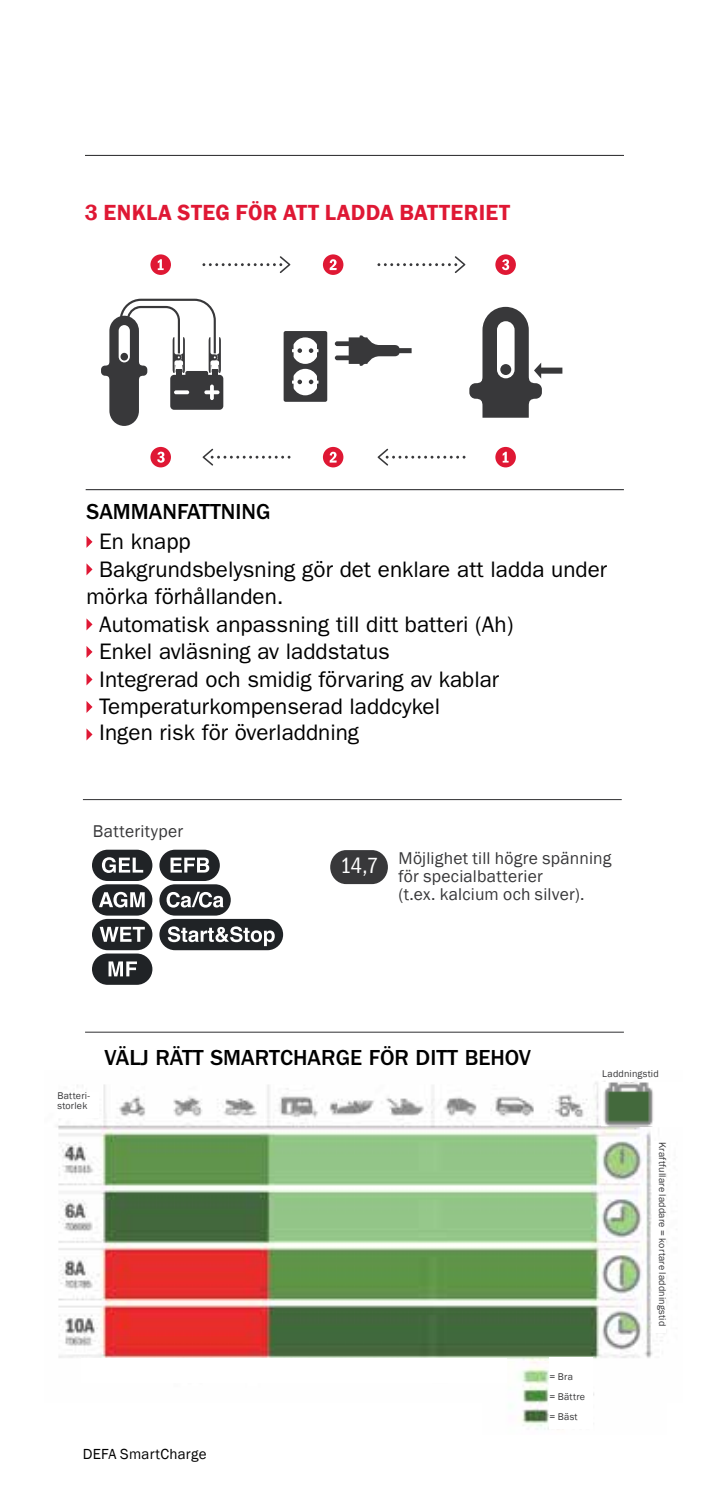
<style>
.page{position:relative;width:709px;height:1489px;background:#fff}
.page>*{position:absolute;margin:0;border:0;box-sizing:border-box;transform-origin:0 0}
.t1{font:22.5px "ITC Franklin Gothic Std";color:#000}
.t2{font:500 22.5px "ITC Franklin Gothic Std";color:#000}
.t3{font:600 22.5px "Franklin Gothic";letter-spacing:.01em;color:#df1834}
.t4{font:17.5px/18.2px "Franklin Gothic";letter-spacing:.015em;color:#38383a}
.t5{font:15px "Franklin Gothic";letter-spacing:.015em;color:#000}
.t6{font:10px/20px "Franklin Gothic";letter-spacing:.02em;color:#38383a}
.s1{font-family:"ITC Franklin Gothic Std";font-stretch:condensed;font-size:22.75px;color:#fff}
</style>
<div class="page">
<hr style="left:85px;top:155px;width:539px;height:1px;background:#38383a">
<hr style="left:85px;top:1031px;width:539px;height:1px;background:#38383a">
<svg style="left:86px;top:536px;width:6px;height:12px"></svg>
<svg style="left:86px;top:563px;width:6px;height:12px"></svg>
<svg style="left:86px;top:618px;width:6px;height:12px"></svg>
<svg style="left:86px;top:646px;width:6px;height:12px"></svg>
<svg style="left:86px;top:673px;width:6px;height:12px"></svg>
<svg style="left:86px;top:701px;width:6px;height:12px"></svg>
<svg style="left:86px;top:728px;width:6px;height:12px"></svg>
<hr style="left:86px;top:489px;width:538px;height:1px;background:#38383a">
<hr style="left:83px;top:799px;width:538px;height:1px;background:#38383a">
<div style="left:330px;top:850px;width:58px;height:34px;background:#38383a;border-radius:16px"></div>
<div style="left:92px;top:849px;width:60px;height:32px;background:#202326;border-radius:16px"></div>
<svg style="left:102px;top:857px;width:41px;height:15px"></svg>
<div style="left:159px;top:884px;width:72px;height:31px;background:#202326;border-radius:16px"></div>
<svg style="left:167px;top:891px;width:56px;height:16px"></svg>
<div style="left:159px;top:918px;width:124px;height:32px;background:#202326;border-radius:16px"></div>
<svg style="left:168px;top:926px;width:107px;height:20px"></svg>
<div style="left:92px;top:884px;width:60px;height:31px;background:#202326;border-radius:16px"></div>
<svg style="left:99px;top:891px;width:46px;height:16px"></svg>
<div style="left:92px;top:918px;width:60px;height:32px;background:#202326;border-radius:16px"></div>
<svg style="left:100px;top:926px;width:45px;height:15px"></svg>
<div style="left:92px;top:953px;width:60px;height:31px;background:#202326;border-radius:16px"></div>
<svg style="left:108px;top:961px;width:29px;height:15px"></svg>
<div style="left:159px;top:849px;width:61px;height:32px;background:#202326;border-radius:16px"></div>
<svg style="left:170px;top:857px;width:39px;height:15px"></svg>
<img style="left:57px;top:1082px;width:610px;height:279px">
<img style="left:510px;top:1361px;width:84px;height:69px">
<div style="left:81px;top:1357px;width:426px;height:25px;background:#fff"></div>
<img style="left:601px;top:1081px;width:66px;height:45px">
<div style="left:652px;top:1141px;width:14px;height:191px;background:#fff"></div>
<div style="left:57px;top:1091px;width:42px;height:26px;background:#fff"></div>
<div style="left:549px;top:1357px;width:44px;height:71px;background:#fff"></div>
<svg style="left:469px;top:307px;width:93px;height:110px"></svg>
<svg style="left:349px;top:335px;width:62px;height:31px"></svg>
<div style="left:335px;top:355px;width:21px;height:5px;background:#38383a;border-radius:2px"></div>
<div style="left:335px;top:341px;width:21px;height:5px;background:#38383a;border-radius:2px"></div>
<svg style="left:283px;top:331px;width:44px;height:71px"></svg>
<div style="left:495px;top:447px;width:21px;height:20px;background:#df1834;border-radius:50%"></div>
<svg style="left:502px;top:452px;width:6px;height:10px"></svg>
<div style="left:323px;top:447px;width:20px;height:20px;background:#df1834;border-radius:50%"></div>
<svg style="left:330px;top:451px;width:7px;height:11px"></svg>
<div style="left:150px;top:447px;width:21px;height:20px;background:#df1834;border-radius:50%"></div>
<svg style="left:157px;top:451px;width:8px;height:11px"></svg>
<div style="left:150px;top:254px;width:21px;height:21px;background:#df1834;border-radius:50%"></div>
<svg style="left:158px;top:259px;width:6px;height:11px"></svg>
<div style="left:323px;top:254px;width:20px;height:21px;background:#df1834;border-radius:50%"></div>
<svg style="left:330px;top:259px;width:7px;height:11px"></svg>
<div style="left:495px;top:254px;width:21px;height:21px;background:#df1834;border-radius:50%"></div>
<svg style="left:502px;top:259px;width:7px;height:11px"></svg>
<svg style="left:202px;top:256px;width:88px;height:17px"></svg>
<svg style="left:377px;top:256px;width:88px;height:17px"></svg>
<svg style="left:377px;top:448px;width:88px;height:17px"></svg>
<svg style="left:203px;top:448px;width:87px;height:17px"></svg>
<svg style="left:101px;top:299px;width:122px;height:127px"></svg>
<p class="t3" style="left:85px;top:198px;width:427px">3 ENKLA STEG FÖR ATT LADDA BATTERIET</p>
<p class="t2" style="left:86px;top:499px;width:186px">SAMMANFATTNING</p>
<p class="t1" style="left:99px;top:529px;width:93px">En knapp</p>
<p class="t1" style="left:99px;top:556px;width:509px">Bakgrundsbelysning gör det enklare att ladda under</p>
<p class="t1" style="left:86px;top:584px;width:199px">mörka förhållanden.</p>
<p class="t1" style="left:99px;top:611px;width:415px">Automatisk anpassning till ditt batteri (Ah)</p>
<p class="t1" style="left:99px;top:639px;width:292px">Enkel avläsning av laddstatus</p>
<p class="t1" style="left:99px;top:666px;width:401px">Integrerad och smidig förvaring av kablar</p>
<p class="t1" style="left:99px;top:694px;width:342px">Temperaturkompenserad laddcykel</p>
<p class="t1" style="left:99px;top:720px;width:261px">Ingen risk för överladdning</p>
<p class="t4" style="left:93px;top:822px;width:92px">Batterityper</p>
<p class="t4" style="left:398px;top:849px;width:214px;text-indent:-58px"><span class="s1">14,7</span> Möjlighet till högre spänning för specialbatterier<br>(t.ex. kalcium och silver).</p>
<p class="t6" style="left:57px;top:1090px;width:34px;line-height:10px">Batteri&shy;storlek</p>
<p class="t2" style="left:105px;top:1044px;width:428px">VÄLJ RÄTT SMARTCHARGE FÖR DITT BEHOV</p>
<p class="t5" style="left:83px;top:1444px;width:125px">DEFA SmartCharge</p>
<p class="t6" style="left:602px;top:1064px;width:58px">Laddningstid</p>
<p class="t6" style="left:549px;top:1366px;width:37px">= Bra<br>= Bättre = Bäst</p>
<p class="t6" style="left:672px;top:1141px;width:186px;rotate:90deg">Kraftfullare laddare = kortare laddningstid</p>
</div>
